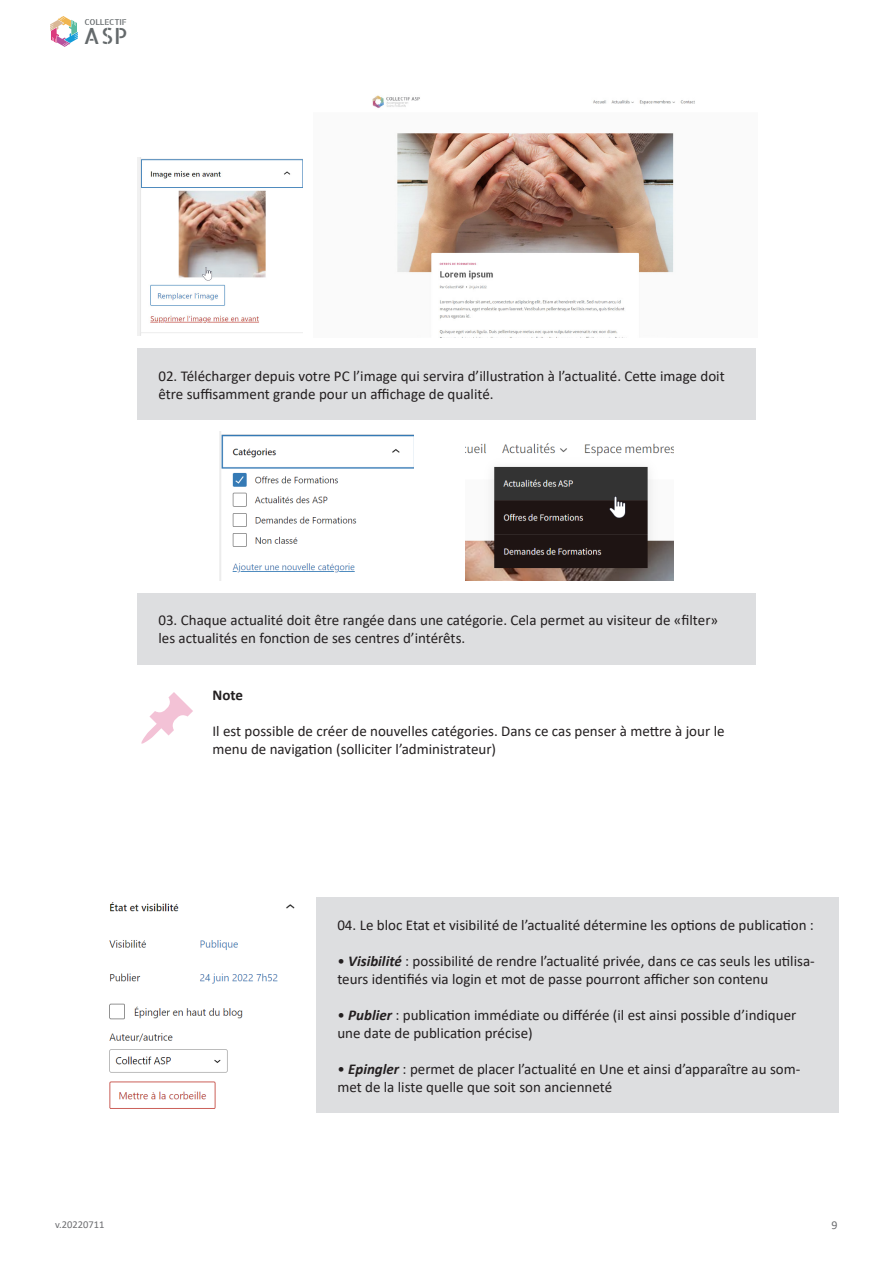
<style>
.page{position:relative;width:893px;height:1263px;background:#fff}
.page>*{position:absolute;margin:0;border:0;box-sizing:border-box;transform-origin:0 0}
.t1{font:22.35px "Allerta Stencil";color:#64696b}
.t2{font:15px/18px "Calibri";color:#231f20}
.t3{font:700 15px "Calibri";color:#231f20}
.t4{font:12px "Calibri";color:#6c6d70}
.t5{font:10.5px "Calibri";color:#6c6d70}
.t6{font:8.25px "Allerta Stencil";letter-spacing:-.025em;color:#64696b}
.s1{font-weight:700;font-style:italic}
</style>
<div class="page">
<svg style="left:50px;top:16px;width:28px;height:31px"></svg>
<div style="left:137px;top:348px;width:619px;height:72px;background:#dddee0"></div>
<img style="left:137px;top:157px;width:165px;height:179px">
<img style="left:372px;top:95px;width:323px;height:242px">
<div style="left:137px;top:593px;width:619px;height:72px;background:#dddee0"></div>
<div style="left:316px;top:897px;width:523px;height:216px;background:#dddee0"></div>
<img style="left:109px;top:902px;width:186px;height:207px">
<img style="left:465px;top:443px;width:208px;height:138px">
<img style="left:220px;top:432px;width:194px;height:149px">
<p class="t6" style="left:84px;top:17px;width:44px">COLLECTIF</p>
<h1 class="t1" style="left:84px;top:21px;width:45px">ASP</h1>
<p class="t2" style="left:158px;top:366px;width:568px">02. Télécharger depuis votre PC l’image qui servira d’illustration à l’actualité. Cette image doit être suffisamment grande pour un affichage de qualité.</p>
<p class="t2" style="left:158px;top:611px;width:561px">03. Chaque actualité doit être rangée dans une catégorie. Cela permet au visiteur de «filter» les actualités en fonction de ses centres d’intérêts.</p>
<p class="t3" style="left:212px;top:684px;width:32px">Note</p>
<p class="t2" style="left:212px;top:721px;width:514px">Il est possible de créer de nouvelles catégories. Dans ce cas penser à mettre à jour le menu de navigation (solliciter l’administrateur)</p>
<p class="t2" style="left:337px;top:915px;width:478px">04. Le bloc Etat et visibilité de l’actualité détermine les options de publication :</p>
<p class="t2" style="left:337px;top:951px;width:479px">• <span class="s1">Visibilité</span> : possibilité de rendre l’actualité privée, dans ce cas seuls les utilisa&shy;teurs identifiés via login et mot de passe pourront afficher son contenu</p>
<p class="t2" style="left:337px;top:1005px;width:460px">• <span class="s1">Publier</span> : publication immédiate ou différée (il est ainsi possible d’indiquer une date de publication précise)</p>
<p class="t2" style="left:337px;top:1059px;width:465px">• <span class="s1">Epingler</span> : permet de placer l’actualité en Une et ainsi d’apparaître au som&shy;met de la liste quelle que soit son ancienneté</p>
<p class="t5" style="left:55px;top:1217px;width:51px">v.20220711</p>
<p class="t4" style="left:832px;top:1217px;width:8px">9</p>
</div>
